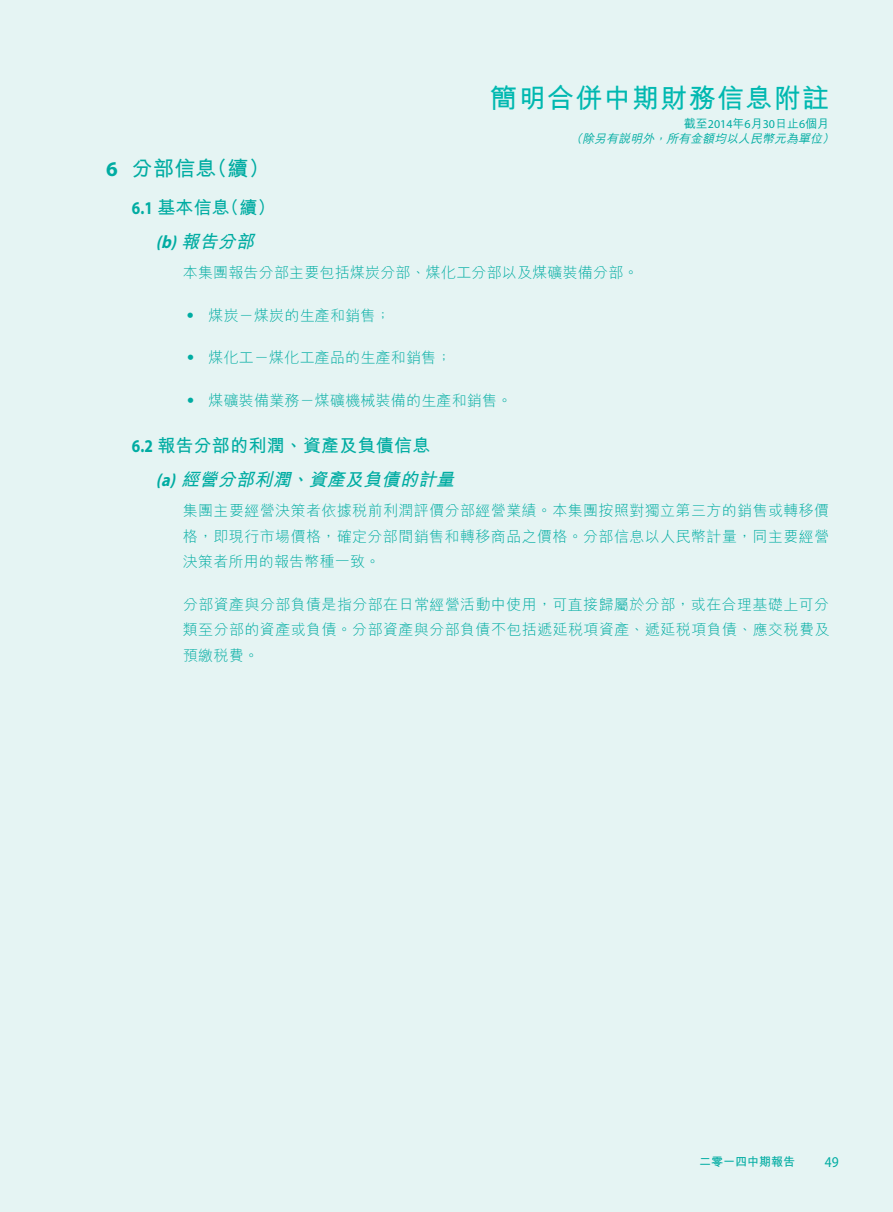
<style>
.page{position:relative;width:893px;height:1212px;background:#e5f4f3}
.page>*{position:absolute;margin:0;border:0;box-sizing:border-box;transform-origin:0 0}
.t1{font:700 27px "M Hei HK";letter-spacing:.05em;color:#00b8b0}
.t2{font:700 21px "M Hei HK";color:#00aca2}
.t3{font:700 18px/34px "M Hei HK";letter-spacing:.01em;color:#00aca2;text-align:center}
.t4{font:300 15px/25.5px "M Hei HK";letter-spacing:.015em;color:#00aca2;text-align:justify}
.t5{font:15px "Myriad Pro";color:#00aca2;scale:.9 1}
.t6{font:italic 500 12px/15px "M Hei HK";color:#00aca2}
.t7{font:700 12px "M Hei HK";color:#00aca2}
.s1{font-style:normal}
.s2{font-family:"Myriad Pro";font-weight:400;font-style:normal}
.s3{font-family:"Myriad Pro"}
.s4{font-family:"Myriad Pro";font-style:italic}
.s5{font-style:italic}
</style>
<div class="page">
<h1 class="t1" style="left:490px;top:78px;width:340px">簡明合併中期財務信息附註</h1>
<p class="t6" style="left:570px;top:115px;width:269px;text-indent:114px"><span class="s1">截至</span><span class="s2">2014</span><span class="s1">年</span><span class="s2">6</span><span class="s1">月</span><span class="s2">30</span><span class="s1">日止</span><span class="s2">6</span><span class="s1">個月</span>（除另有說明外，所有金額均以人民幣元為單位）</p>
<p class="t2" style="left:106px;top:153px;width:165px"><span class="s3">6</span> 分部信息（續）</p>
<p class="t3" style="left:132px;top:189px;width:145px"><span class="s3">6.1</span> 基本信息（續）<span class="s4">(b)</span> <span class="s5">報告分部</span></p>
<p class="t4" style="left:183px;top:259px;width:457px">本集團報告分部主要包括煤炭分部、煤化工分部以及煤礦裝備分部。</p>
<p class="t4" style="left:183px;top:302px;width:209px">‧ 煤炭－煤炭的生產和銷售；</p>
<p class="t4" style="left:183px;top:344px;width:270px">‧ 煤化工－煤化工產品的生產和銷售；</p>
<p class="t4" style="left:183px;top:387px;width:331px">‧ 煤礦裝備業務－煤礦機械裝備的生產和銷售。</p>
<p class="t3" style="left:156px;top:427px;width:305px;text-align:left;text-indent:-24px"><span class="s3">6.2</span> 報告分部的利潤、資產及負債信息<br><span class="s4">(a)</span> <span class="s5">經營分部利潤、資產及負債的計量</span></p>
<p class="t4" style="left:183px;top:497px;width:648px">集團主要經營決策者依據稅前利潤評價分部經營業績。本集團按照對獨立第三方的銷售或轉移價格，即現行市場價格，確定分部間銷售和轉移商品之價格。分部信息以人民幣計量，同主要經營決策者所用的報告幣種一致。</p>
<p class="t4" style="left:183px;top:591px;width:648px">分部資產與分部負債是指分部在日常經營活動中使用，可直接歸屬於分部，或在合理基礎上可分類至分部的資產或負債。分部資產與分部負債不包括遞延稅項資產、遞延稅項負債、應交稅費及預繳稅費。</p>
<p class="t7" style="left:699px;top:1153px;width:98px">二零一四中期報告</p>
<p class="t5" style="left:825px;top:1153px;width:17px">49</p>
</div>
